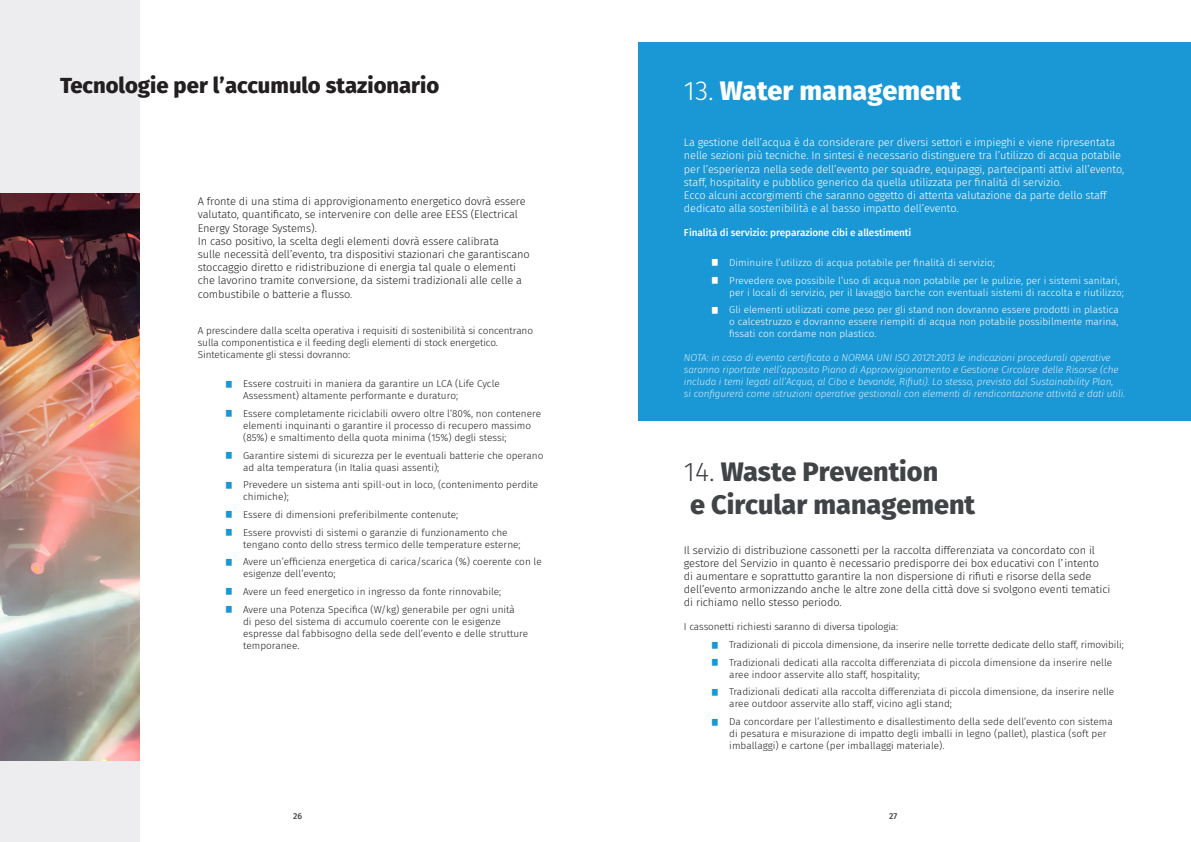
<style>
.page{position:relative;width:1191px;height:842px;background:#fff}
.page>*{position:absolute;margin:0;border:0;box-sizing:border-box;transform-origin:0 0}
.Headline{font:800 27px/32.4px "Fira Sans";color:#414447}
.Headline-2{font:800 27px "Fira Sans";color:#fff}
.Headline-3{font:800 22px "Fira Sans";color:#231f20}
.Corpo_testo_10_pt{font:300 11px/13.2px "Fira Sans";letter-spacing:-.01em;color:#231f20}
.Corpo_testo_10_pt-2{font:300 11px/13.2px "Fira Sans";letter-spacing:-.01em;color:#fff}
.Corpo_testo_10_pt-3{font:300 10px/12px "Fira Sans";color:#231f20}
.t1{font:300 10px/12px "Fira Sans";color:#fff}
.Corpo_testo_10_pt-4{font:italic 200 10px/12px "Fira Sans";letter-spacing:-.01em;color:#fff}
.Corpo_testo_10_pt-5{font:500 10px "Fira Sans";letter-spacing:-.01em;color:#fff}
.t2{font:500 8.5px "Fira Sans";color:#414447}
.s1{font-size:10px}
.s2{font-family:"Helvetica";font-weight:400;font-size:5.7px;color:#1a97d5}
.s3{font-weight:300}
.s4{font-family:"Helvetica";font-weight:400;font-size:5.7px}
</style>
<div class="page">
<div style="left:638px;top:43px;width:553px;height:378px;background:#1a97d5"></div>
<div style="left:0;top:0;width:140px;height:842px;background:#ededef"></div>
<img style="left:0;top:194px;width:140px;height:566px">
<p class="Headline-3" style="left:60px;top:66px;width:381px">Tecnologie per l’accumulo stazionario</p>
<p class="Corpo_testo_10_pt" style="left:198px;top:195px;width:329px">A fronte di una stima di approvigionamento energetico dovrà essere valutato, quantificato, se intervenire con delle aree EESS (Electrical<br>Energy Storage Systems).</p>
<p class="Corpo_testo_10_pt" style="left:198px;top:234px;width:333px">In caso positivo, la scelta degli elementi dovrà essere calibrata<br>sulle necessità dell’evento, tra dispositivi stazionari che garantiscano stoccaggio diretto e ridistribuzione di energia tal quale o elementi che lavorino tramite conversione, da sistemi tradizionali alle celle a combustibile o batterie a flusso<span class="s1">.</span></p>
<p class="Corpo_testo_10_pt-3" style="left:198px;top:324px;width:337px">A prescindere dalla scelta operativa i requisiti di sostenibilità si concentrano sulla componentistica e il feeding degli elementi di stock energetico.<br>Sinteticamente gli stessi dovranno:</p>
<p class="Corpo_testo_10_pt-3" style="left:243px;top:378px;width:258px;text-indent:-17px"><span class="s2">█</span> Essere costruiti in maniera da garantire un LCA (Life Cycle<br>Assessment) altamente performante e duraturo;</p>
<p class="Corpo_testo_10_pt-3" style="left:243px;top:407px;width:299px;text-indent:-17px"><span class="s2">█</span> Essere completamente riciclabili ovvero oltre l’80%, non contenere elementi inquinanti o garantire il processo di recupero massimo (85%) e smaltimento della quota minima (15%) degli stessi;</p>
<p class="Corpo_testo_10_pt-3" style="left:243px;top:449px;width:302px;text-indent:-17px"><span class="s2">█</span> Garantire sistemi di sicurezza per le eventuali batterie che operano ad alta temperatura (in Italia quasi assenti);</p>
<p class="Corpo_testo_10_pt-3" style="left:243px;top:479px;width:297px;text-indent:-17px"><span class="s2">█</span> Prevedere un sistema anti spill-out in loco, (contenimento perdite chimiche);</p>
<p class="Corpo_testo_10_pt-3" style="left:226px;top:508px;width:234px"><span class="s2">█</span> Essere di dimensioni preferibilmente contenute;</p>
<p class="Corpo_testo_10_pt-3" style="left:243px;top:526px;width:279px;text-indent:-17px"><span class="s2">█</span> Essere provvisti di sistemi o garanzie di funzionamento che tengano conto dello stress termico delle temperature esterne;</p>
<p class="Corpo_testo_10_pt-3" style="left:243px;top:556px;width:300px;text-indent:-17px"><span class="s2">█</span> Avere un’efficienza energetica di carica/scarica (%) coerente con le esigenze dell’evento;</p>
<p class="Corpo_testo_10_pt-3" style="left:226px;top:585px;width:277px"><span class="s2">█</span> Avere un feed energetico in ingresso da fonte rinnovabile;</p>
<p class="Corpo_testo_10_pt-3" style="left:243px;top:603px;width:287px;text-indent:-17px"><span class="s2">█</span> Avere una Potenza Specifica (W/kg) generabile per ogni unità<br>di peso del sistema di accumulo coerente con le esigenze espresse dal fabbisogno della sede dell’evento e delle strutture temporanee.</p>
<p class="Headline-2" style="left:684px;top:67px;width:279px"><span class="s3">13.</span> Water management</p>
<p class="Corpo_testo_10_pt-2" style="left:684px;top:136px;width:442px">La gestione dell’acqua è da considerare per diversi settori e impieghi e viene ripresentata nelle sezioni più tecniche. In sintesi è necessario distinguere tra l’utilizzo di acqua potabile per l’esperienza nella sede dell’evento per squadre, equipaggi, partecipanti attivi all’evento, staff, hospitality e pubblico generico da quella utilizzata per finalità di servizio.</p>
<p class="Corpo_testo_10_pt-2" style="left:684px;top:189px;width:424px">Ecco alcuni accorgimenti che saranno oggetto di attenta valutazione da parte dello staff dedicato alla sostenibilità e al basso impatto dell’evento.</p>
<p class="Corpo_testo_10_pt-5" style="left:684px;top:225px;width:229px">Finalità di servizio: preparazione cibi e allestimenti</p>
<p class="t1" style="left:712px;top:256px;width:284px"><span class="s4">█</span> Diminuire l’utilizzo di acqua potabile per finalità di servizio;</p>
<p class="t1" style="left:729px;top:274px;width:396px;text-indent:-17px"><span class="s4">█</span> Prevedere ove possibile l’uso di acqua non potabile per le pulizie, per i sistemi sanitari, per i locali di servizio, per il lavaggio barche con eventuali sistemi di raccolta e riutilizzo;</p>
<p class="t1" style="left:729px;top:304px;width:391px;text-align:justify;text-indent:-17px"><span class="s4">█</span> Gli elementi utilizzati come peso per gli stand non dovranno essere prodotti in plastica o calcestruzzo e dovranno essere riempiti di acqua non potabile possibilmente marina, fissati con cordame non plastico.</p>
<p class="Corpo_testo_10_pt-4" style="left:684px;top:352px;width:443px">NOTA: in caso di evento certificato a NORMA UNI ISO 20121:2013 le indicazioni procedurali operative saranno riportate nell’apposito Piano di Approvvigionamento e Gestione Circolare delle Risorse (che includa i temi legati all’Acqua, al Cibo e bevande, Rifiuti). Lo stesso, previsto dal Sustainability Plan,<br>si configurerà come istruzioni operative gestionali con elementi di rendicontazione attività e dati utili.</p>
<p class="Headline" style="left:684px;top:453px;width:293px"><span class="s3">14.</span> Waste Prevention<br>e Circular management</p>
<p class="Corpo_testo_10_pt" style="left:684px;top:543px;width:428px">Il servizio di distribuzione cassonetti per la raccolta differenziata va concordato con il gestore del Servizio in quanto è necessario predisporre dei box educativi con l’intento di aumentare e soprattutto garantire la non dispersione di rifiuti e risorse della sede dell’evento armonizzando anche le altre zone della città dove si svolgono eventi tematici</p>
<p class="Corpo_testo_10_pt" style="left:684px;top:596px;width:159px">di richiamo nello stesso periodo.</p>
<p class="Corpo_testo_10_pt-3" style="left:684px;top:621px;width:216px">I cassonetti richiesti saranno di diversa tipologia:</p>
<p class="Corpo_testo_10_pt-3" style="left:712px;top:638px;width:413px"><span class="s2">█</span> Tradizionali di piccola dimensione, da inserire nelle torrette dedicate dello staff, rimovibili;</p>
<p class="Corpo_testo_10_pt-3" style="left:729px;top:656px;width:384px;text-indent:-17px"><span class="s2">█</span> Tradizionali dedicati alla raccolta differenziata di piccola dimensione da inserire nelle aree indoor asservite allo staff, hospitality;</p>
<p class="Corpo_testo_10_pt-3" style="left:729px;top:686px;width:386px;text-indent:-17px"><span class="s2">█</span> Tradizionali dedicati alla raccolta differenziata di piccola dimensione, da inserire nelle aree outdoor asservite allo staff, vicino agli stand;</p>
<p class="Corpo_testo_10_pt-3" style="left:729px;top:715px;width:385px;text-indent:-17px"><span class="s2">█</span> Da concordare per l’allestimento e disallestimento della sede dell’evento con sistema di pesatura e misurazione di impatto degli imballi in legno (pallet), plastica (soft per imballaggi) e cartone (per imballaggi materiale).</p>
<p class="t2" style="left:293px;top:809px;width:10px">26</p>
<p class="t2" style="left:889px;top:809px;width:10px">27</p>
</div>
